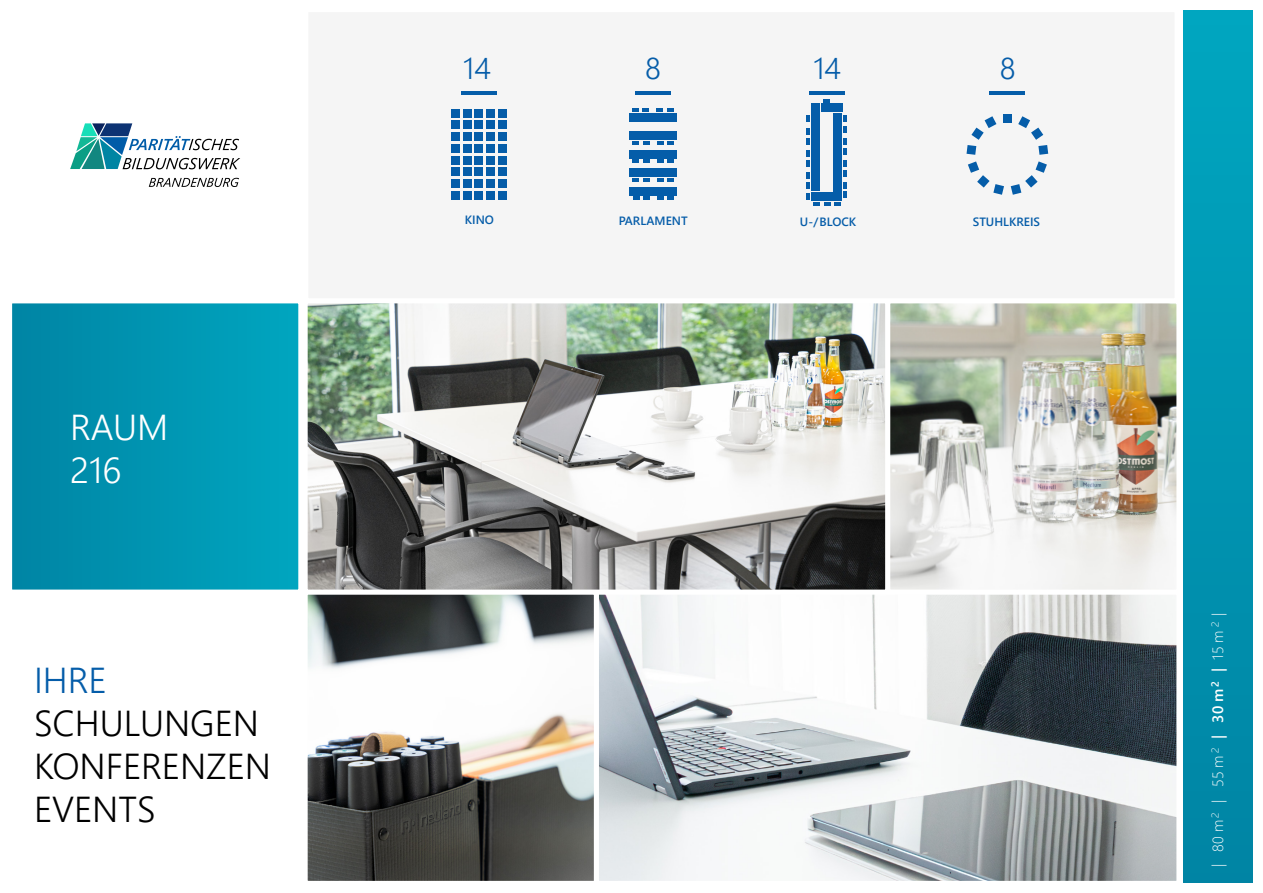
<style>
.page{position:relative;width:1263px;height:893px;background:#fff}
.page>*{position:absolute;margin:0;border:0;box-sizing:border-box;transform-origin:0 0}
.t1{font:300 36px/43.2px "Segoe UI";color:#000}
.t2{font:300 36px/43.2px "Segoe UI";color:#fff}
.t3{font:300 36px "Segoe UI";color:#055da9}
.t4{font:300 30px "Segoe UI";color:#065da9}
.t5{font:300 15px "Segoe UI";color:#fff}
.t6{font:600 12px "Segoe UI";color:#065da9}
.s1{font-weight:600}
</style>
<div class="page">
<img style="left:309px;top:596px;width:284px;height:284px">
<div style="left:305px;top:592px;width:292px;height:292px;border:3px solid #fff"></div>
<img style="left:600px;top:596px;width:575px;height:284px">
<div style="left:596px;top:592px;width:583px;height:292px;border:3px solid #fff"></div>
<div style="left:11px;top:302px;width:289px;height:289px;background:linear-gradient(to right,#0084a4,#00a6c0)"></div>
<div style="left:9px;top:300px;width:292px;height:293px;border:3px solid #fff"></div>
<img style="left:309px;top:304px;width:575px;height:285px">
<div style="left:305px;top:300px;width:583px;height:293px;border:3px solid #fff"></div>
<img style="left:891px;top:304px;width:284px;height:285px">
<div style="left:887px;top:300px;width:292px;height:293px;border:3px solid #fff"></div>
<svg style="left:149px;top:178px;width:90px;height:9px"></svg>
<svg style="left:70px;top:123px;width:170px;height:46px"></svg>
<div style="left:1183px;top:11px;width:69px;height:871px;background:linear-gradient(to bottom,#00a6c0,#0084a4)"></div>
<div style="left:305px;top:9px;width:872px;height:292px;background:#f5f5f5"></div>
<div style="left:451px;top:109px;width:9px;height:8px;background:#055da9"></div>
<div style="left:451px;top:120px;width:9px;height:9px;background:#055da9"></div>
<div style="left:451px;top:132px;width:9px;height:9px;background:#055da9"></div>
<div style="left:451px;top:144px;width:9px;height:9px;background:#055da9"></div>
<div style="left:451px;top:156px;width:9px;height:9px;background:#055da9"></div>
<div style="left:451px;top:168px;width:9px;height:8px;background:#055da9"></div>
<div style="left:451px;top:179px;width:9px;height:9px;background:#055da9"></div>
<div style="left:451px;top:191px;width:9px;height:9px;background:#055da9"></div>
<div style="left:463px;top:109px;width:8px;height:8px;background:#055da9"></div>
<div style="left:463px;top:120px;width:8px;height:9px;background:#055da9"></div>
<div style="left:463px;top:132px;width:8px;height:9px;background:#055da9"></div>
<div style="left:463px;top:144px;width:8px;height:9px;background:#055da9"></div>
<div style="left:463px;top:156px;width:8px;height:9px;background:#055da9"></div>
<div style="left:463px;top:168px;width:8px;height:8px;background:#055da9"></div>
<div style="left:463px;top:179px;width:8px;height:9px;background:#055da9"></div>
<div style="left:463px;top:191px;width:8px;height:9px;background:#055da9"></div>
<div style="left:474px;top:109px;width:9px;height:8px;background:#055da9"></div>
<div style="left:474px;top:120px;width:9px;height:9px;background:#055da9"></div>
<div style="left:474px;top:132px;width:9px;height:9px;background:#055da9"></div>
<div style="left:474px;top:144px;width:9px;height:9px;background:#055da9"></div>
<div style="left:474px;top:156px;width:9px;height:9px;background:#055da9"></div>
<div style="left:474px;top:168px;width:9px;height:8px;background:#055da9"></div>
<div style="left:474px;top:179px;width:9px;height:9px;background:#055da9"></div>
<div style="left:474px;top:191px;width:9px;height:9px;background:#055da9"></div>
<div style="left:486px;top:109px;width:9px;height:8px;background:#055da9"></div>
<div style="left:486px;top:120px;width:9px;height:9px;background:#055da9"></div>
<div style="left:486px;top:132px;width:9px;height:9px;background:#055da9"></div>
<div style="left:486px;top:144px;width:9px;height:9px;background:#055da9"></div>
<div style="left:486px;top:156px;width:9px;height:9px;background:#055da9"></div>
<div style="left:486px;top:168px;width:9px;height:8px;background:#055da9"></div>
<div style="left:486px;top:179px;width:9px;height:9px;background:#055da9"></div>
<div style="left:486px;top:191px;width:9px;height:9px;background:#055da9"></div>
<div style="left:498px;top:109px;width:9px;height:8px;background:#055da9"></div>
<div style="left:498px;top:120px;width:9px;height:9px;background:#055da9"></div>
<div style="left:498px;top:132px;width:9px;height:9px;background:#055da9"></div>
<div style="left:498px;top:144px;width:9px;height:9px;background:#055da9"></div>
<div style="left:498px;top:156px;width:9px;height:9px;background:#055da9"></div>
<div style="left:498px;top:168px;width:9px;height:8px;background:#055da9"></div>
<div style="left:498px;top:179px;width:9px;height:9px;background:#055da9"></div>
<div style="left:498px;top:191px;width:9px;height:9px;background:#055da9"></div>
<hr style="left:461px;top:91px;width:36px;height:3px;background:#055da9">
<div style="left:821px;top:103px;width:21px;height:9px;background:#055da9"></div>
<svg style="left:823px;top:99px;width:6px;height:3px"></svg>
<div style="left:833px;top:113px;width:9px;height:21px;background:#055da9"></div>
<div style="left:811px;top:103px;width:9px;height:22px;background:#055da9"></div>
<svg style="left:807px;top:115px;width:40px;height:90px"></svg>
<div style="left:833px;top:135px;width:9px;height:21px;background:#055da9"></div>
<hr style="left:809px;top:91px;width:36px;height:3px;background:#055da9">
<hr style="left:989px;top:91px;width:36px;height:3px;background:#055da9">
<div style="left:1003px;top:114px;width:9px;height:8px;background:#055da9"></div>
<svg style="left:1018px;top:116px;width:30px;height:39px"></svg>
<svg style="left:1011px;top:161px;width:36px;height:34px"></svg>
<svg style="left:968px;top:161px;width:36px;height:34px"></svg>
<svg style="left:966px;top:116px;width:30px;height:39px"></svg>
<div style="left:629px;top:113px;width:23px;height:9px;background:#055da9"></div>
<div style="left:654px;top:113px;width:23px;height:9px;background:#055da9"></div>
<svg style="left:632px;top:109px;width:17px;height:3px"></svg>
<svg style="left:656px;top:109px;width:17px;height:3px"></svg>
<div style="left:654px;top:131px;width:23px;height:9px;background:#055da9"></div>
<div style="left:629px;top:131px;width:23px;height:9px;background:#055da9"></div>
<svg style="left:657px;top:141px;width:17px;height:3px"></svg>
<svg style="left:633px;top:141px;width:16px;height:3px"></svg>
<div style="left:654px;top:150px;width:23px;height:9px;background:#055da9"></div>
<div style="left:629px;top:150px;width:23px;height:9px;background:#055da9"></div>
<svg style="left:657px;top:160px;width:17px;height:3px"></svg>
<svg style="left:633px;top:160px;width:16px;height:3px"></svg>
<div style="left:654px;top:168px;width:23px;height:9px;background:#055da9"></div>
<div style="left:629px;top:168px;width:23px;height:9px;background:#055da9"></div>
<svg style="left:657px;top:178px;width:17px;height:3px"></svg>
<svg style="left:633px;top:178px;width:16px;height:3px"></svg>
<div style="left:654px;top:187px;width:23px;height:9px;background:#055da9"></div>
<div style="left:630px;top:187px;width:23px;height:9px;background:#055da9"></div>
<svg style="left:657px;top:197px;width:17px;height:3px"></svg>
<svg style="left:633px;top:197px;width:17px;height:3px"></svg>
<hr style="left:635px;top:91px;width:36px;height:3px;background:#055da9">
<h1 class="t2" style="left:70px;top:402px;width:100px">RAUM<br>216</h1>
<h1 class="t3" style="left:34px;top:646px;width:74px">IHRE</h1>
<h1 class="t1" style="left:34px;top:698px;width:239px">SCHULUNGEN<br>KONFERENZEN<br>EVENTS</h1>
<h2 class="t4" style="left:463px;top:40px;width:29px">14</h2>
<h2 class="t4" style="left:813px;top:40px;width:29px">14</h2>
<h2 class="t4" style="left:645px;top:40px;width:17px">8</h2>
<h2 class="t4" style="left:1000px;top:40px;width:17px">8</h2>
<p class="t6" style="left:465px;top:208px;width:31px">KINO</p>
<p class="t6" style="left:619px;top:210px;width:71px">PARLAMENT</p>
<p class="t6" style="left:800px;top:211px;width:58px">U-/BLOCK</p>
<p class="t6" style="left:973px;top:211px;width:69px">STUHLKREIS</p>
<p class="t5" style="left:1204px;top:867px;width:256px;rotate:-90deg">| 80 m <sup>2</sup> | 55 m<sup>2</sup> <span class="s1">| 30 m</span> <sup>2</sup> <span class="s1">|</span> 15 m <sup>2</sup> |</p>
</div>
